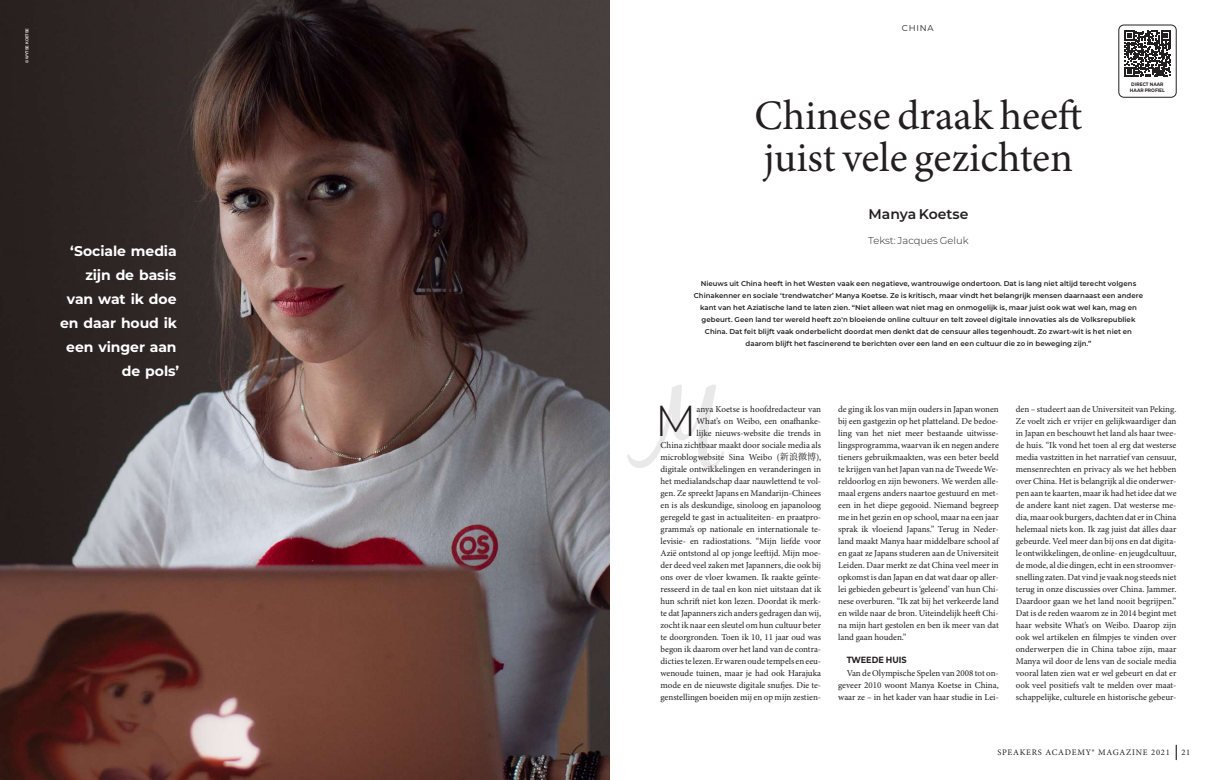
<style>
.page{position:relative;width:1219px;height:780px;background:#fff}
.page>*{position:absolute;margin:0;border:0;box-sizing:border-box;transform-origin:0 0}
.t1{font:500 108.6px "Grafolita Script";color:#231f20}
.t2{font:300 43.3px "Montserrat";color:#231f20}
.t3{font:42px/42px "Minion Pro";color:#231f20}
.t4{font:700 14px/24px "Montserrat";letter-spacing:-.005em;color:#fff;text-align:right}
.t5{font:600 14px "Montserrat";color:#231f20}
.t6{font:300 10px "Montserrat";color:#231f20}
.t7{font:9px/12px "Minion Pro";color:#231f20;text-align:justify}
.t8{font:700 9px "Montserrat";color:#231f20;scale:.9 1}
.t9{font:8.5px "Minion Pro";letter-spacing:.09em;color:#231f20}
.t10{font:8.5px "Montserrat";letter-spacing:.09em;color:#231f20}
.t11{font:600 7px/12px "Montserrat";letter-spacing:.005em;color:#231f20;text-align:center}
.t12{font:700 4.9px/5.4px "Montserrat";color:#231f20;scale:.9 1}
.t13{font:500 4px "Helvetica Neue";color:#fff}
.s1{font-family:"Hira Min Pro W3"}
</style>
<div class="page">
<svg style="left:1176px;top:744px;width:1px;height:16px"></svg>
<img style="left:0;top:0;width:609px;height:780px">
<svg style="left:1124px;top:31px;width:47px;height:46px"></svg>
<div style="left:1119px;top:25px;width:57px;height:72px;border:1px solid #231f20;border-radius:5px"></div>
<p class="t13" style="left:24px;top:63px;width:37px;rotate:-90deg">© WYTSE KOETSE</p>
<h3 class="t4" style="left:60px;top:238px;width:121px">‘Sociale media zijn de basis van wat ik doe en daar houd ik een vinger aan de pols’</h3>
<p class="t10" style="left:902px;top:22px;width:33px">CHINA</p>
<h3 class="t3" style="left:755px;top:95px;width:329px">Chinese draak heeft juist vele gezichten</h3>
<h3 class="t5" style="left:868px;top:204px;width:101px">Manya Koetse</h3>
<p class="t6" style="left:868px;top:233px;width:102px">Tekst: Jacques Geluk</p>
<p class="t12" style="left:1130px;top:82px;width:41px">DIRECT NAAR<br>HAAR PROFIEL</p>
<p class="t11" style="left:694px;top:277px;width:451px">Nieuws uit China heeft in het Westen vaak een negatieve, wantrouwige ondertoon. Dat is lang niet altijd terecht volgens Chinakenner en sociale ‘trendwatcher’ Manya Koetse. Ze is kritisch, maar vindt het belangrijk mensen daarnaast een andere kant van het Aziatische land te laten zien. “Niet alleen wat niet mag en onmogelijk is, maar juist ook wat wel kan, mag en gebeurt. Geen land ter wereld heeft zo'n bloeiende online cultuur en telt zoveel digitale innovaties als de Volksrepubliek China. Dat feit blijft vaak onderbelicht doordat men denkt dat de censuur alles tegenhoudt. Zo zwart-wit is het niet en daarom blijft het fascinerend te berichten over een land en een cultuur die zo in beweging zijn.”</p>
<h1 class="t1" style="left:624px;top:358px;width:95px">M</h1>
<p class="t7" style="left:660px;top:403px;width:162px;text-align:right">anya Koetse is hoofdredacteur van<br>What’s on Weibo, een onafhanke-<br>lijke nieuws-website die trends in<br>China zichtbaar maakt door sociale media als microblogwebsite Sina Weibo (<span class="s1">新浪微博</span>), digitale ontwikkelingen en veranderingen in het medialandschap daar nauwlettend te vol&shy;gen. Ze spreekt Japans en Mandarijn-Chinees en is als deskundige, sinoloog en japanoloog geregeld te gast in actualiteiten- en praatpro&shy;gramma’s op nationale en internationale te&shy;levisie- en radiostations. “Mijn liefde voor Azië ontstond al op jonge leeftijd. Mijn moe&shy;der deed veel zaken met Japanners, die ook bij ons over de vloer kwamen. Ik raakte geïnte&shy;resseerd in de taal en kon niet uitstaan dat ik hun schrift niet kon lezen. Doordat ik merk&shy;te dat Japanners zich anders gedragen dan wij, zocht ik naar een sleutel om hun cultuur beter te doorgronden. Toen ik 10, 11 jaar oud was begon ik daarom over het land van de contra&shy;dicties te lezen. Er waren oude tempels en eeu&shy;wenoude tuinen, maar je had ook Harajuka mode en de nieuwste digitale snufjes. Die te&shy;genstellingen boeiden mij en op mijn zestien-</p>
<p class="t7" style="left:838px;top:403px;width:162px">de ging ik los van mijn ouders in Japan wonen bij een gastgezin op het platteland. De bedoe&shy;ling van het niet meer bestaande uitwisse&shy;lingsprogramma, waarvan ik en negen andere tieners gebruikmaakten, was een beter beeld te krijgen van het Japan van na de Tweede We&shy;reldoorlog en zijn bewoners. We werden alle&shy;maal ergens anders naartoe gestuurd en met&shy;een in het diepe gegooid. Niemand begreep me in het gezin en op school, maar na een jaar sprak ik vloeiend Japans.” Terug in Neder&shy;land maakt Manya haar middelbare school af en gaat ze Japans studeren aan de Universiteit Leiden. Daar merkt ze dat China veel meer in opkomst is dan Japan en dat wat daar op aller&shy;lei gebieden gebeurt is ‘geleend’ van hun Chi&shy;nese overburen. “Ik zat bij het verkeerde land en wilde naar de bron. Uiteindelijk heeft Chi&shy;na mijn hart gestolen en ben ik meer van dat land gaan houden.”</p>
<h2 class="t2" style="left:655px;top:391px;width:43px">M</h2>
<p class="t8" style="left:847px;top:653px;width:68px">TWEEDE HUIS</p>
<p class="t7" style="left:838px;top:667px;width:162px;text-indent:9px">Van de Olympische Spelen van 2008 tot on&shy;geveer 2010 woont Manya Koetse in China, waar ze – in het kader van haar studie in Lei-</p>
<p class="t7" style="left:1016px;top:403px;width:162px">den – studeert aan de Universiteit van Peking.<br>Ze voelt zich er vrijer en gelijkwaardiger dan in Japan en beschouwt het land als haar twee&shy;de huis. “Ik vond het toen al erg dat westerse media vastzitten in het narratief van censuur, mensenrechten en privacy als we het hebben over China. Het is belangrijk al die onderwer&shy;pen aan te kaarten, maar ik had het idee dat we de andere kant niet zagen. Dat westerse me&shy;dia, maar ook burgers, dachten dat er in China helemaal niets kon. Ik zag juist dat álles daar gebeurde. Veel meer dan bij ons en dat digita&shy;le ontwikkelingen, de online- en jeugdcultuur, de mode, al die dingen, echt in een stroomver&shy;snelling zaten. Dat vind je vaak nog steeds niet terug in onze discussies over China. Jammer.<br>Daardoor gaan we het land nooit begrijpen.” Dat is de reden waarom ze in 2014 begint met haar website What’s on Weibo. Daarop zijn ook wel artikelen en filmpjes te vinden over onderwerpen die in China taboe zijn, maar Manya wil door de lens van de sociale media vooral laten zien wat er wel gebeurt en dat er ook veel positiefs valt te melden over maat&shy;schappelijke, culturele en historische gebeur-</p>
<p class="t9" style="left:997px;top:746px;width:174px">SPEAKERS ACADEMY® MAGAZINE 2021</p>
<p class="t9" style="left:1181px;top:746px;width:10px">21</p>
</div>
